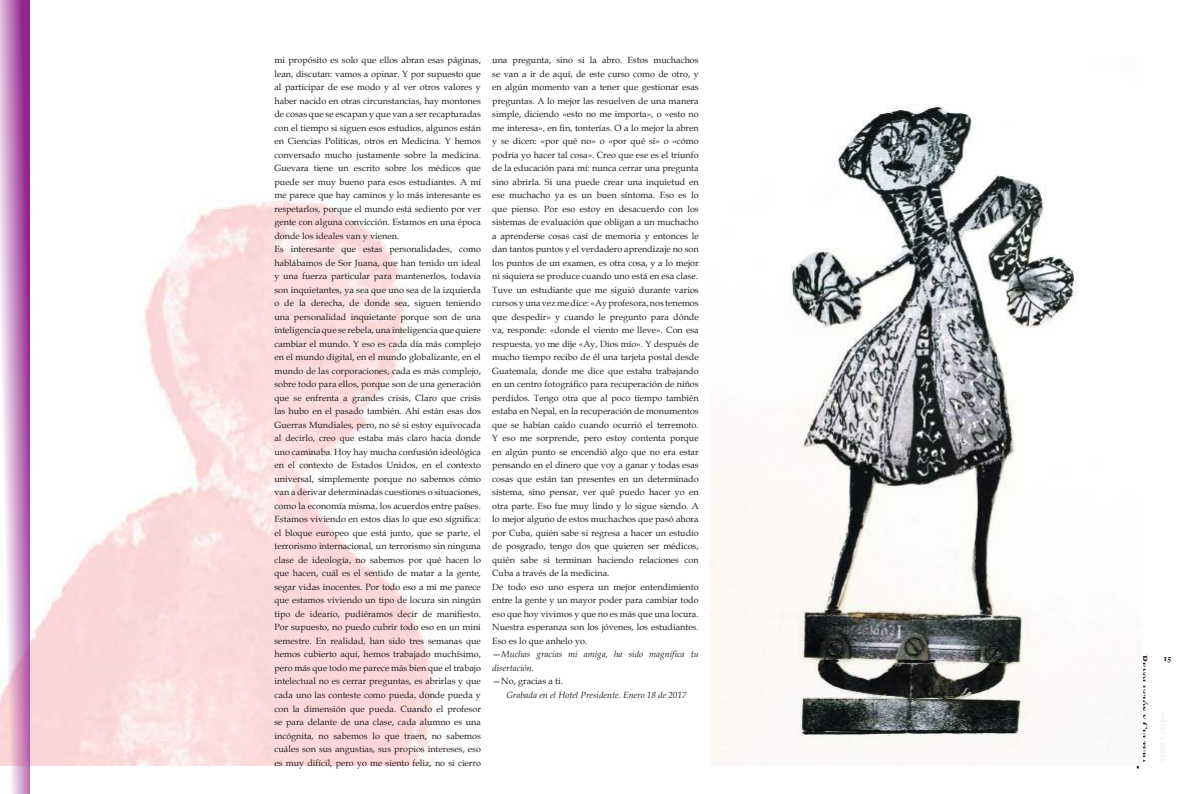
<style>
.page{position:relative;width:1191px;height:794px;background:#fff}
.page>*{position:absolute;margin:0;border:0;box-sizing:border-box;transform-origin:0 0}
.t1{font:10px "Times Bold SC";color:#241f1f}
.t2{font:9px/13.5px "Book Antiqua";color:#241f1f}
.t3{font:italic 9px "Book Antiqua";color:#241f1f}
.t4{font:8px "Times Bold SC";color:#241f1f}
.s1{font-style:italic}
</style>
<div class="page">
<hr style="left:1136px;top:56px;width:2px;height:712px;background:#241f1f">
<img style="left:29px;top:186px;width:407px;height:580px">
<svg style="left:0;top:0;width:29px;height:794px;background:#cd97c8"></svg>
<img style="left:710px;top:57px;width:428px;height:708px">
<p class="t2" style="left:274px;top:53px;width:208px">mi propósito es solo que ellos abran esas páginas, lean, discutan: vamos a opinar. Y por supuesto que al participar de ese modo y al ver otros valores y haber nacido en otras circunstancias, hay montones de cosas que se escapan y que van a ser recapturadas con el tiempo si siguen esos estudios, algunos están en Ciencias Políticas, otros en Medicina. Y hemos conversado mucho justamente sobre la medicina.<br>Guevara tiene un escrito sobre los médicos que puede ser muy bueno para esos estudiantes. A mí me parece que hay caminos y lo más interesante es respetarlos, porque el mundo está sediento por ver gente con alguna convicción. Estamos en una época donde los ideales van y vienen.<br>Es interesante que estas personalidades, como hablábamos de Sor Juana, que han tenido un ideal y una fuerza particular para mantenerlos, todavía son inquietantes, ya sea que uno sea de la izquierda o de la derecha, de donde sea, siguen teniendo una personalidad inquietante porque son de una inteligencia que se rebela, una inteligencia que quiere cambiar el mundo. Y eso es cada día más complejo en el mundo digital, en el mundo globalizante, en el mundo de las corporaciones, cada es más complejo, sobre todo para ellos, porque son de una generación que se enfrenta a grandes crisis, Claro que crisis las hubo en el pasado también. Ahí están esas dos Guerras Mundiales, pero, no sé si estoy equivocada al decirlo, creo que estaba más claro hacia donde uno caminaba. Hoy hay mucha confusión ideológica en el contexto de Estados Unidos, en el contexto universal, simplemente porque no sabemos cómo van a derivar determinadas cuestiones o situaciones, como la economía misma, los acuerdos entre países.<br>Estamos viviendo en estos días lo que eso significa: el bloque europeo que está junto, que se parte, el terrorismo internacional, un terrorismo sin ninguna clase de ideología, no sabemos por qué hacen lo que hacen, cuál es el sentido de matar a la gente, segar vidas inocentes. Por todo eso a mí me parece que estamos viviendo un tipo de locura sin ningún tipo de ideario, pudiéramos decir de manifiesto.<br>Por supuesto, no puedo cubrir todo eso en un mini semestre. En realidad, han sido tres semanas que hemos cubierto aquí, hemos trabajado muchísimo, pero más que todo me parece más bien que el trabajo intelectual no es cerrar preguntas, es abrirlas y que cada uno las conteste como pueda, donde pueda y con la dimensión que pueda. Cuando el profesor se para delante de una clase, cada alumno es una incógnita, no sabemos lo que traen, no sabemos cuáles son sus angustias, sus propios intereses, eso es muy difícil, pero yo me siento feliz, no si cierro</p>
<p class="t2" style="left:492px;top:53px;width:208px">una pregunta, sino si la abro. Estos muchachos se van a ir de aquí, de este curso como de otro, y en algún momento van a tener que gestionar esas preguntas. A lo mejor las resuelven de una manera simple, diciendo «esto no me importa», o «esto no me interesa», en fin, tonterías. O a lo mejor la abren y se dicen: «por qué no» o «por qué sí» o «cómo podría yo hacer tal cosa». Creo que ese es el triunfo de la educación para mí: nunca cerrar una pregunta sino abrirla. Si una puede crear una inquietud en ese muchacho ya es un buen síntoma. Eso es lo que pienso. Por eso estoy en desacuerdo con los sistemas de evaluación que obligan a un muchacho a aprenderse cosas casi de memoria y entonces le dan tantos puntos y el verdadero aprendizaje no son los puntos de un examen, es otra cosa, y a lo mejor ni siquiera se produce cuando uno está en esa clase.<br>Tuve un estudiante que me siguió durante varios cursos y una vez me dice: «Ay profesora, nos tenemos que despedir» y cuando le pregunto para dónde va, responde: «donde el viento me lleve». Con esa respuesta, yo me dije «Ay, Dios mío». Y después de mucho tiempo recibo de él una tarjeta postal desde Guatemala, donde me dice que estaba trabajando en un centro fotográfico para recuperación de niños perdidos. Tengo otra que al poco tiempo también estaba en Nepal, en la recuperación de monumentos que se habían caído cuando ocurrió el terremoto.<br>Y eso me sorprende, pero estoy contenta porque en algún punto se encendió algo que no era estar pensando en el dinero que voy a ganar y todas esas cosas que están tan presentes en un determinado sistema, sino pensar, ver qué puedo hacer yo en otra parte. Eso fue muy lindo y lo sigue siendo. A lo mejor alguno de estos muchachos que pasó ahora por Cuba, quién sabe si regresa a hacer un estudio de posgrado, tengo dos que quieren ser médicos, quién sabe si terminan haciendo relaciones con Cuba a través de la medicina.<br>De todo eso uno espera un mejor entendimiento entre la gente y un mayor poder para cambiar todo eso que hoy vivimos y que no es más que una locura.<br>Nuestra esperanza son los jóvenes, los estudiantes.<br>Eso es lo que anhelo yo.<br>—<span class="s1">Muchas gracias mi amiga, ha sido magnífica tu disertación.</span></p>
<p class="t2" style="left:492px;top:674px;width:72px">—No, gracias a ti.</p>
<p class="t3" style="left:506px;top:688px;width:181px">Grabada en el Hotel Presidente. Enero 18 de 2017</p>
<p class="t1" style="left:1150px;top:655px;width:110px;rotate:90deg">Revolución y Cultura</p>
<p class="t4" style="left:1163px;top:654px;width:9px">15</p>
</div>
